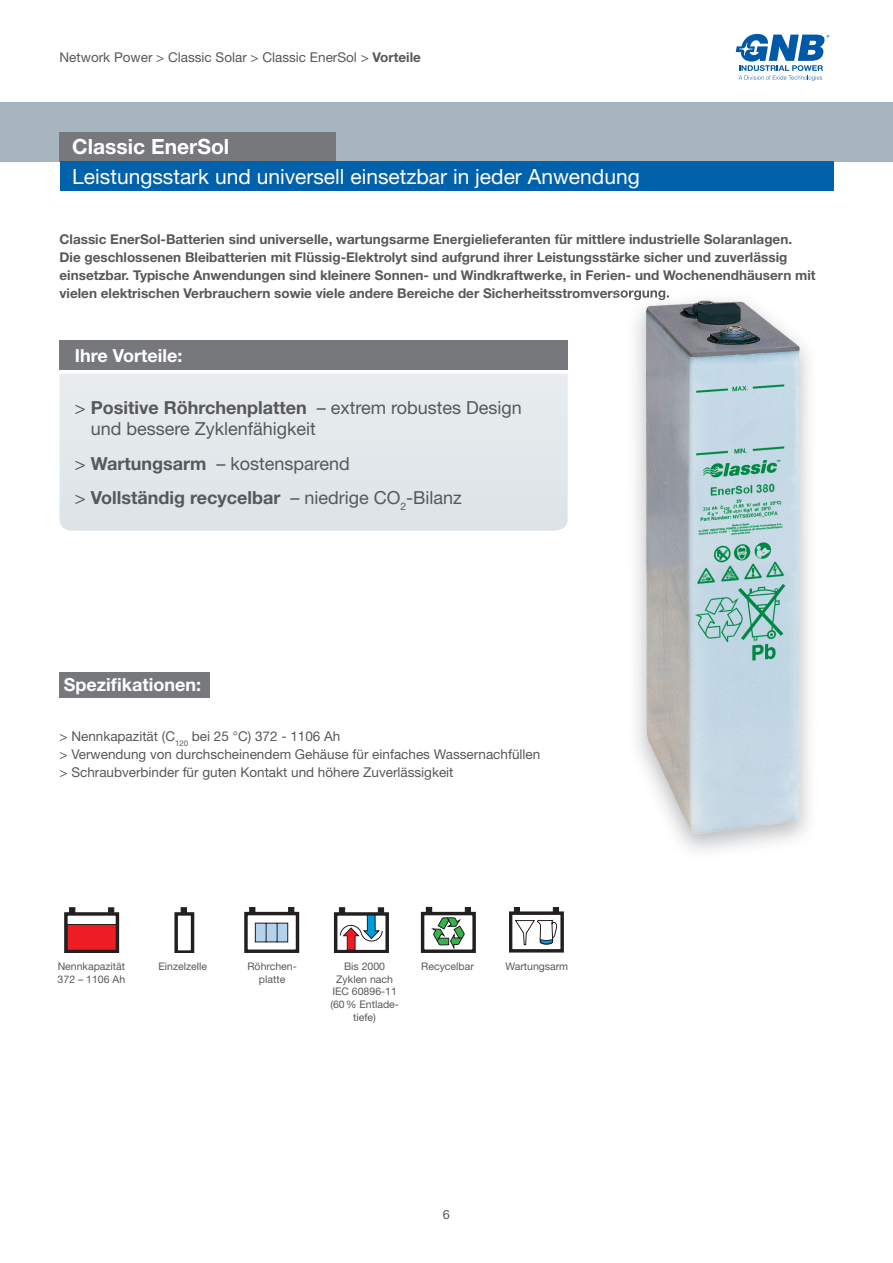
<style>
.page{position:relative;width:893px;height:1263px;background:#fff}
.page>*{position:absolute;margin:0;border:0;box-sizing:border-box;transform-origin:0 0}
.t1{font:21px "Helvetica Neue LT Std";color:#fff}
.t2{font:700 21px "Helvetica Neue LT Std";color:#fff}
.t3{font:18px/21.6px "Helvetica Neue LT Std";color:#57585a}
.t4{font:700 18px "Helvetica Neue LT Std";color:#fff}
.t5{font:700 13.5px/18px "Helvetica Neue LT Std";color:#57585a}
.t6{font:13.5px/18px "Helvetica Neue LT Std";color:#57585a}
.t7{font:12.75px "Helvetica Neue LT Std";color:#57585a}
.t8{font:10.5px/12.6px "Helvetica Neue LT Std";color:#57585a;text-align:center}
.s1{font-weight:700}
</style>
<div class="page">
<div style="left:0;top:102px;width:893px;height:60px;background:#a7b6be"></div>
<div style="left:60px;top:132px;width:276px;height:30px;background:#76787b"></div>
<div style="left:60px;top:162px;width:773px;height:29px;background:#0161aa"></div>
<div style="left:60px;top:672px;width:150px;height:25px;background:#76787b"></div>
<div style="left:64px;top:912px;width:55px;height:41px;background:#fff;border:3px solid #231f20"></div>
<svg style="left:70px;top:908px;width:5px;height:5px"></svg>
<svg style="left:109px;top:908px;width:5px;height:4px"></svg>
<div style="left:67px;top:924px;width:50px;height:27px;background:#ee1d23;border:1px solid #231f20"></div>
<svg style="left:174px;top:908px;width:20px;height:45px"></svg>
<div style="left:509px;top:911px;width:55px;height:41px;background:#fff;border:3px solid #231f20"></div>
<svg style="left:514px;top:907px;width:6px;height:5px"></svg>
<svg style="left:553px;top:907px;width:6px;height:4px"></svg>
<svg style="left:515px;top:919px;width:43px;height:26px"></svg>
<div style="left:334px;top:912px;width:55px;height:41px;background:#fff;border:3px solid #231f20"></div>
<svg style="left:339px;top:908px;width:45px;height:43px"></svg>
<div style="left:244px;top:912px;width:55px;height:41px;background:#fff;border:3px solid #231f20"></div>
<svg style="left:250px;top:907px;width:5px;height:5px"></svg>
<svg style="left:289px;top:907px;width:5px;height:5px"></svg>
<svg style="left:254px;top:922px;width:35px;height:21px"></svg>
<div style="left:421px;top:912px;width:54px;height:41px;border:3px solid #231f20"></div>
<svg style="left:426px;top:907px;width:45px;height:44px"></svg>
<img style="left:616px;top:290px;width:50px;height:8px">
<img style="left:636px;top:299px;width:173px;height:552px">
<img style="left:627px;top:291px;width:42px;height:9px">
<div style="left:60px;top:373px;width:508px;height:158px;background:#e3e8eb"></div>
<div style="left:60px;top:340px;width:508px;height:30px;background:#76787b"></div>
<svg style="left:736px;top:34px;width:93px;height:47px"></svg>
<p class="t6" style="left:60px;top:48px;width:363px">Network Power &gt; Classic Solar &gt; Classic EnerSol &gt; <span class="s1">Vorteile</span></p>
<h1 class="t2" style="left:72px;top:134px;width:159px">Classic EnerSol</h1>
<h1 class="t1" style="left:72px;top:164px;width:569px">Leistungsstark und universell einsetzbar in jeder Anwendung</h1>
<p class="t5" style="left:60px;top:229px;width:757px">Classic EnerSol-Batterien sind universelle, wartungsarme Energielieferanten für mittlere industrielle Solaranlagen.<br>Die geschlossenen Bleibatterien mit Flüssig-Elektrolyt sind aufgrund ihrer Leistungsstärke sicher und zuverlässig einsetzbar. Typische Anwendungen sind kleinere Sonnen- und Windkraftwerke, in Ferien- und Wochenendhäusern mit vielen elektrischen Verbrauchern sowie viele andere Bereiche der Sicherheitsstromversorgung.</p>
<h2 class="t4" style="left:75px;top:344px;width:109px">Ihre Vorteile:</h2>
<h2 class="t3" style="left:91px;top:396px;width:433px;text-indent:-16px">&gt; <span class="s1">Positive Röhrchenplatten</span> – extrem robustes Design und bessere Zyklenfähigkeit</h2>
<h2 class="t3" style="left:75px;top:446px;width:388px;line-height:34.3px">&gt; <span class="s1">Wartungsarm</span> – kostensparend<br>&gt; <span class="s1">Vollständig recycelbar</span> – niedrige CO<sub>2</sub>-Bilanz</h2>
<h2 class="t4" style="left:64px;top:673px;width:139px">Spezifikationen:</h2>
<p class="t6" style="left:60px;top:727px;width:482px">&gt; Nennkapazität (C<sub>120</sub> bei 25 °C) 372 - 1106 Ah<br>&gt; Verwendung von durchscheinendem Gehäuse für einfaches Wassernachfüllen &gt; Schraubverbinder für guten Kontakt und höhere Zuverlässigkeit</p>
<p class="t8" style="left:58px;top:960px;width:69px;text-align:left">Nennkapazität<br>372 – 1106 Ah</p>
<p class="t8" style="left:159px;top:960px;width:50px">Einzelzelle</p>
<p class="t8" style="left:344px;top:960px;width:43px">Bis 2000</p>
<p class="t8" style="left:505px;top:960px;width:64px">Wartungsarm</p>
<p class="t8" style="left:247px;top:960px;width:51px">Röhrchen&shy;platte</p>
<p class="t8" style="left:421px;top:960px;width:54px">Recycelbar</p>
<p class="t8" style="left:330px;top:972px;width:70px">Zyklen nach<br>IEC 60896-11 (60 % Entlade&shy;tiefe)</p>
<p class="t7" style="left:443px;top:1206px;width:9px">6</p>
</div>
